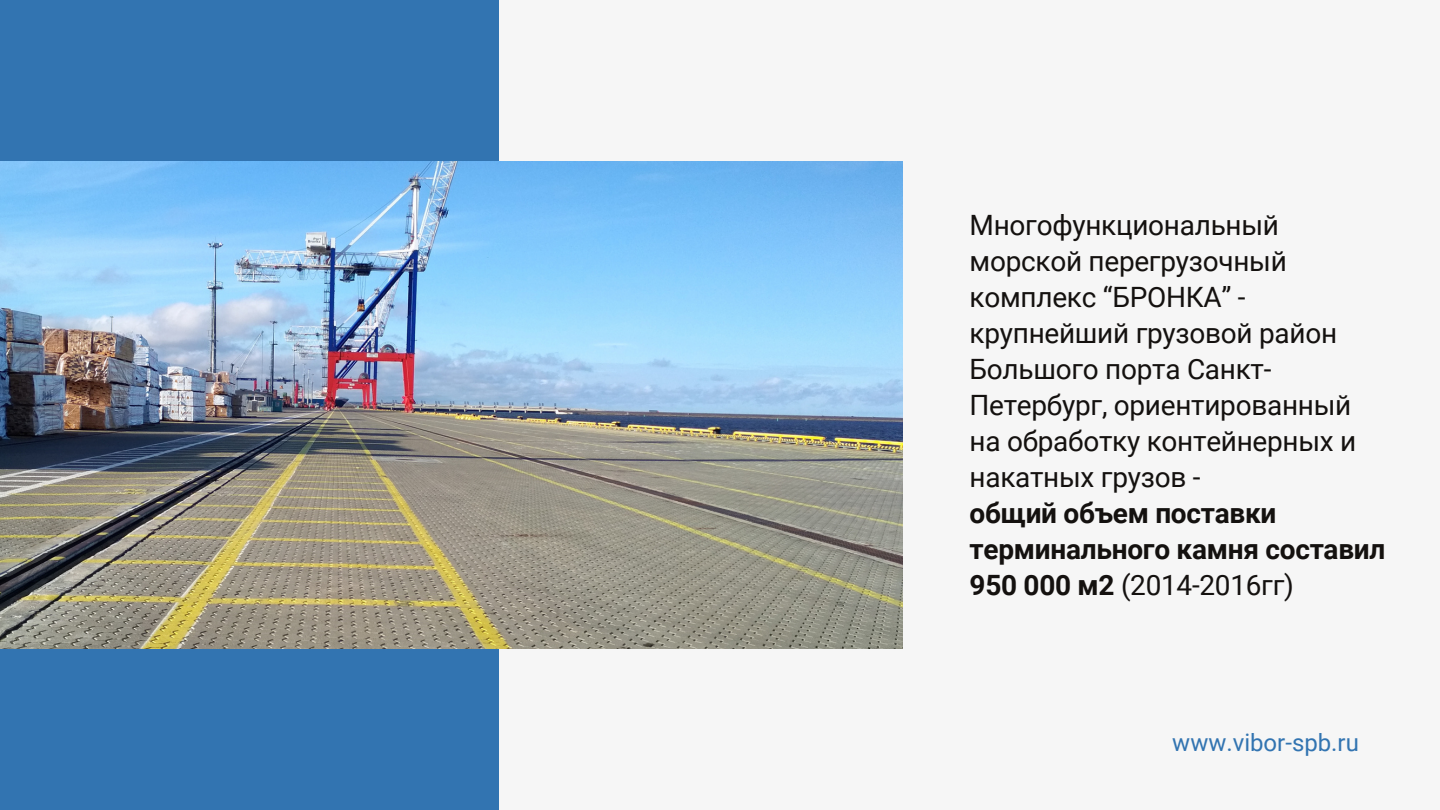
<style>
.page{position:relative;width:1440px;height:810px;background:#f6f6f6}
.page>*{position:absolute;margin:0;border:0;box-sizing:border-box;transform-origin:0 0}
.t1{font:28px "Roboto";letter-spacing:-.01em;color:#14110f}
.t2{font:700 28px/36px "Roboto";letter-spacing:-.01em;color:#14110f}
.t3{font:24px "Roboto";color:#3274b1}
.s1{font-weight:400}
</style>
<div class="page">
<div style="left:0;top:0;width:499px;height:810px;background:#3274b1"></div>
<img style="left:0;top:162px;width:903px;height:487px">
<p class="t1" style="left:970px;top:209px;width:311px">Многофункциональный</p>
<p class="t1" style="left:970px;top:245px;width:319px">морской перегрузочный</p>
<p class="t1" style="left:970px;top:281px;width:277px">комплекс “БРОНКА” -</p>
<p class="t1" style="left:970px;top:317px;width:369px">крупнейший грузовой район</p>
<p class="t1" style="left:970px;top:353px;width:303px">Большого порта Санкт-</p>
<p class="t1" style="left:970px;top:389px;width:383px">Петербург, ориентированный</p>
<p class="t1" style="left:970px;top:425px;width:388px">на обработку контейнерных и</p>
<p class="t1" style="left:970px;top:461px;width:232px">накатных грузов -</p>
<p class="t2" style="left:970px;top:495px;width:417px">общий объем поставки терминального камня составил<br>950 000 м2 <span class="s1">(2014-2016гг)</span></p>
<p class="t3" style="left:1172px;top:729px;width:188px">www.vibor-spb.ru</p>
</div>
